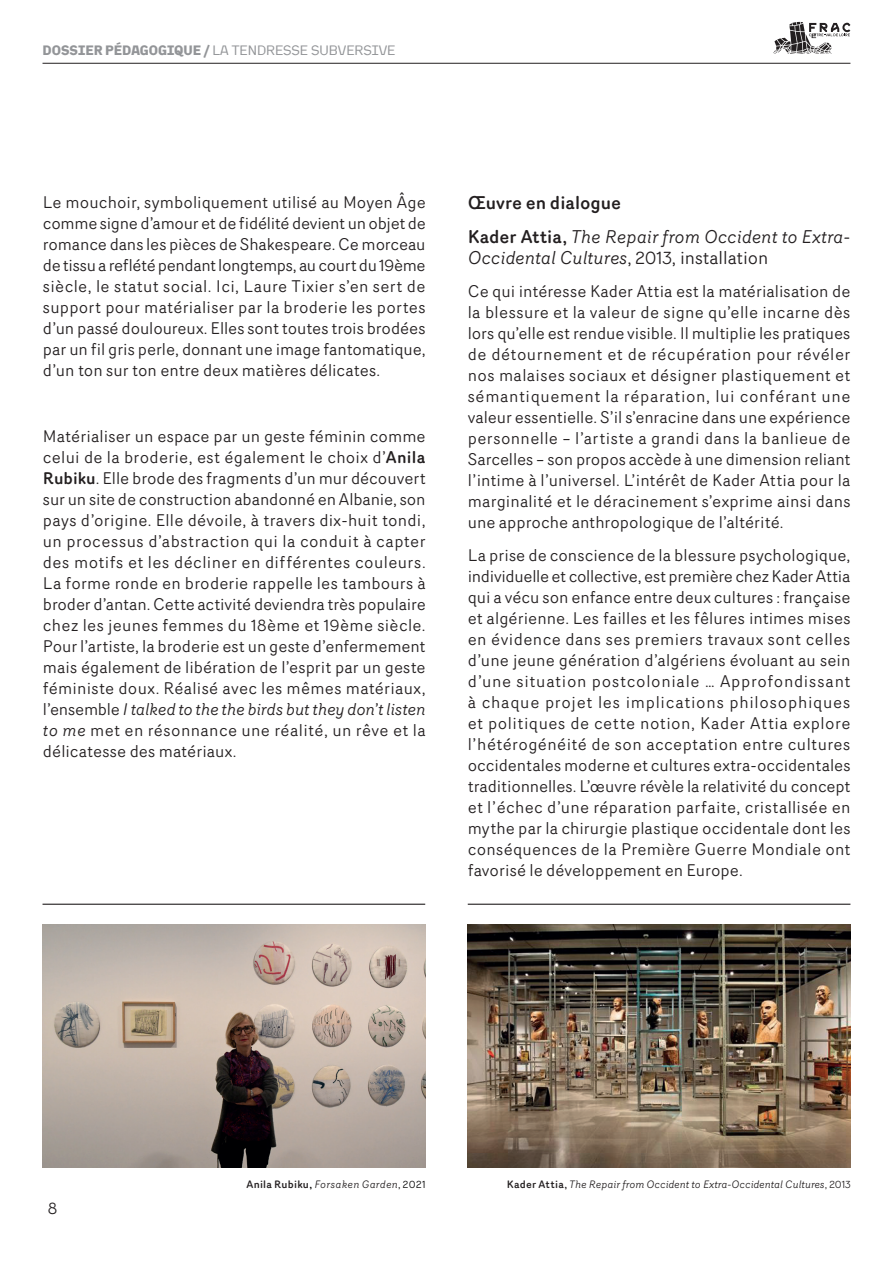
<style>
.page{position:relative;width:893px;height:1263px;background:#fff}
.page>*{position:absolute;margin:0;border:0;box-sizing:border-box;transform-origin:0 0}
.t1{font:italic 18px/33.5px "Router";color:#231f20}
.t2{font:16.5px/21px "Router";letter-spacing:.005em;color:#231f20;text-align:justify}
.t3{font:13.5px "Kade";color:#939598}
.t4{font:italic 10.5px "Router";color:#231f20}
.t5{font:italic 10.5px "Router";letter-spacing:.025em;color:#231f20}
.s1{font-weight:700}
.s2{font-weight:500}
.s3{font-style:italic}
.s4{font-weight:500;font-style:normal}
.s5{font-style:normal}
.s6{font-weight:500;font-style:normal;color:#000001}
.s7{font-style:normal;color:#000001}
</style>
<div class="page">
<hr style="left:43px;top:63px;width:807px;height:1px;background:#231f20">
<svg style="left:773px;top:22px;width:77px;height:32px"></svg>
<img style="left:468px;top:925px;width:382px;height:243px">
<img style="left:43px;top:925px;width:382px;height:243px">
<hr style="left:468px;top:904px;width:382px;height:1px;background:#231f20">
<hr style="left:43px;top:904px;width:382px;height:1px;background:#231f20">
<p class="t3" style="left:43px;top:41px;width:354px"><span class="s1">DOSSIER PÉDAGOGIQUE /</span> LA TENDRESSE SUBVERSIVE</p>
<p class="t2" style="left:43px;top:191px;width:384px">Le mouchoir, symboliquement utilisé au Moyen Âge comme signe d’amour et de fidélité devient un objet de romance dans les pièces de Shakespeare. Ce morceau de tissu a reflété pendant longtemps, au court du 19ème siècle, le statut social. Ici, Laure Tixier s’en sert de support pour matérialiser par la broderie les portes d’un passé douloureux. Elles sont toutes trois brodées par un fil gris perle, donnant une image fantomatique, d’un ton sur ton entre deux matières délicates.</p>
<p class="t2" style="left:43px;top:425px;width:384px">Matérialiser un espace par un geste féminin comme celui de la broderie, est également le choix d’<span class="s2">Anila Rubiku</span>. Elle brode des fragments d’un mur découvert sur un site de construction abandonné en Albanie, son pays d’origine. Elle dévoile, à travers dix-huit tondi, un processus d’abstraction qui la conduit à capter des motifs et les décliner en différentes couleurs.<br>La forme ronde en broderie rappelle les tambours à broder d’antan. Cette activité deviendra très populaire chez les jeunes femmes du 18ème et 19ème siècle.<br>Pour l’artiste, la broderie est un geste d’enfermement mais également de libération de l’esprit par un geste féministe doux. Réalisé avec les mêmes matériaux, l’ensemble <span class="s3">I talked to the the birds but they don’t listen to me</span> met en résonnance une réalité, un rêve et la délicatesse des matériaux.</p>
<p class="t1" style="left:468px;top:186px;width:384px"><span class="s4">Œuvre en dialogue<br>Kader Attia,</span> The Repair from Occident to Extra-</p>
<p class="t1" style="left:468px;top:241px;width:302px">Occidental Cultures<span class="s5">, 2013, installation</span></p>
<p class="t2" style="left:468px;top:281px;width:384px">Ce qui intéresse Kader Attia est la matérialisation de la blessure et la valeur de signe qu’elle incarne dès lors qu’elle est rendue visible. Il multiplie les pratiques de détournement et de récupération pour révéler nos malaises sociaux et désigner plastiquement et sémantiquement la réparation, lui conférant une valeur essentielle. S’il s’enracine dans une expérience personnelle – l’artiste a grandi dans la banlieue de Sarcelles – son propos accède à une dimension reliant l’intime à l’universel. L’intérêt de Kader Attia pour la marginalité et le déracinement s’exprime ainsi dans une approche anthropologique de l’altérité.</p>
<p class="t2" style="left:468px;top:544px;width:384px">La prise de conscience de la blessure psychologique, individuelle et collective, est première chez Kader Attia qui a vécu son enfance entre deux cultures : française et algérienne. Les failles et les fêlures intimes mises en évidence dans ses premiers travaux sont celles d’une jeune génération d’algériens évoluant au sein d’une situation postcoloniale … Approfondissant à chaque projet les implications philosophiques et politiques de cette notion, Kader Attia explore l’hétérogénéité de son acceptation entre cultures occidentales moderne et cultures extra-occidentales traditionnelles. L’œuvre révèle la relativité du concept et l’échec d’une réparation parfaite, cristallisée en mythe par la chirurgie plastique occidentale dont les conséquences de la Première Guerre Mondiale ont favorisé le développement en Europe.</p>
<p class="t2" style="left:47px;top:1197px;width:13px">8</p>
<p class="t5" style="left:246px;top:1176px;width:181px"><span class="s4">Anila Rubiku</span><span class="s6">,</span> Forsaken Garden<span class="s7">, 2021</span></p>
<p class="t4" style="left:507px;top:1176px;width:346px"><span class="s4">Kader Attia,</span> The Repair from Occident to Extra-Occidental Cultures<span class="s5">, 2013</span></p>
</div>
